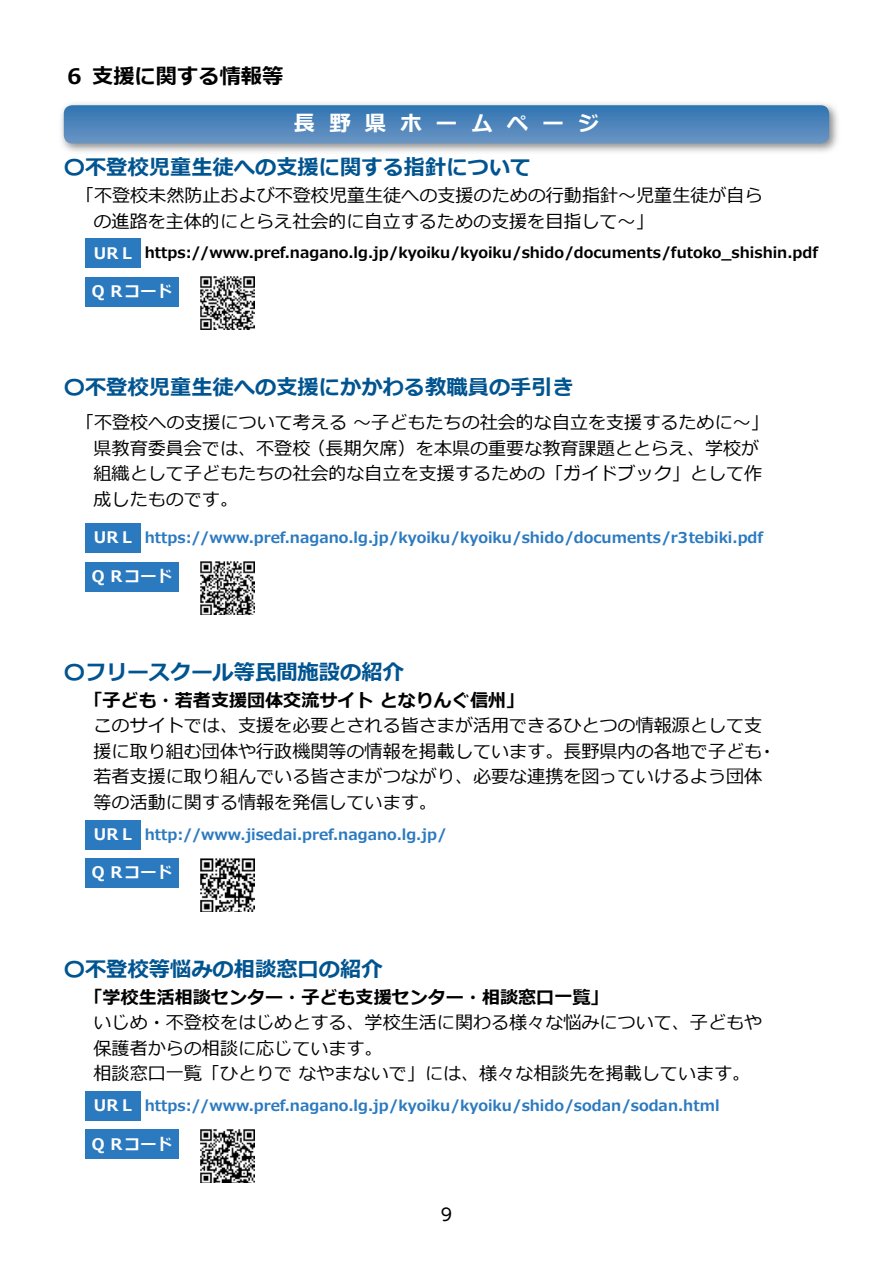
<style>
.page{position:relative;width:893px;height:1263px;background:#fff}
.page>*{position:absolute;margin:0;border:0;box-sizing:border-box;transform-origin:0 0}
.t1{font:700 21.3px "Meiryo";color:#005490}
.t2{font:700 21.3px "Meiryo";color:#000}
.t3{font:700 21.3px "Meiryo";letter-spacing:.67em;color:#fff}
.t4{font:18px/25.5px "Meiryo";color:#000}
.t5{font:700 18px "Meiryo";color:#000}
.t6{font:16.95px "UD Shin M Go Pro";color:#000}
.t7{font:700 15.9px "Meiryo";color:#fff}
.t8{font:700 14.85px "Meiryo";color:#2b7ac0}
.t9{font:700 14.85px "Meiryo";color:#000}
.s1{font-size:15.9px;color:#fff}
</style>
<div class="page">
<svg style="left:61px;top:103px;width:777px;height:49px"></svg>
<svg style="left:64px;top:105px;width:765px;height:39px"></svg>
<div style="left:85px;top:523px;width:56px;height:30px;background:#2b7ac0"></div>
<div style="left:85px;top:562px;width:94px;height:29px;background:#2b7ac0"></div>
<img style="left:200px;top:561px;width:54px;height:53px">
<div style="left:85px;top:239px;width:56px;height:29px;background:#2b7ac0"></div>
<div style="left:85px;top:277px;width:94px;height:30px;background:#2b7ac0"></div>
<img style="left:200px;top:277px;width:54px;height:53px">
<div style="left:85px;top:820px;width:56px;height:30px;background:#2b7ac0"></div>
<div style="left:85px;top:858px;width:94px;height:30px;background:#2b7ac0"></div>
<img style="left:200px;top:858px;width:54px;height:53px">
<div style="left:85px;top:1091px;width:56px;height:30px;background:#2b7ac0"></div>
<div style="left:85px;top:1129px;width:94px;height:30px;background:#2b7ac0"></div>
<img style="left:200px;top:1129px;width:54px;height:53px">
<p class="t2" style="left:64px;top:62px;width:221px">６ 支援に関する情報等</p>
<p class="t3" style="left:294px;top:109px;width:307px">長野県ホームページ</p>
<p class="t1" style="left:64px;top:153px;width:469px">〇不登校児童生徒への支援に関する指針について</p>
<p class="t4" style="left:94px;top:184px;width:671px;text-indent:-18px">「不登校未然防止および不登校児童生徒への支援のための行動指針～児童生徒が自らの進路を主体的にとらえ社会的に自立するための支援を目指して～」</p>
<p class="t9" style="left:94px;top:242px;width:726px"><span class="s1">UR Ⅼ</span> https://www.pref.nagano.lg.jp/kyoiku/kyoiku/shido/documents/futoko_shishin.pdf</p>
<p class="t7" style="left:92px;top:280px;width:82px">Q Ｒコード</p>
<p class="t1" style="left:64px;top:373px;width:512px">〇不登校児童生徒への支援にかかわる教職員の手引き</p>
<p class="t4" style="left:94px;top:411px;width:677px;text-indent:-18px">「不登校への支援について考える ～子どもたちの社会的な自立を支援するために～」県教育委員会では、不登校 （長期欠席）を本県の重要な教育課題ととらえ、学校が組織として子どもたちの社会的な自立を支援するための「ガイドブック」として作成したものです。</p>
<p class="t8" style="left:94px;top:527px;width:671px"><span class="s1">UR Ⅼ</span> https://www.pref.nagano.lg.jp/kyoiku/kyoiku/shido/documents/r3tebiki.pdf</p>
<p class="t7" style="left:92px;top:565px;width:82px">Q Ｒコード</p>
<p class="t1" style="left:64px;top:657px;width:342px">〇フリースクール等民間施設の紹介</p>
<p class="t5" style="left:85px;top:688px;width:441px">「子ども・若者支援団体交流サイト となりんぐ信州」</p>
<p class="t4" style="left:94px;top:714px;width:684px">このサイトでは、支援を必要とされる皆さまが活用できるひとつの情報源として支援に取り組む団体や行政機関等の情報を掲載しています。長野県内の各地で子ども・若者支援に取り組んでいる皆さまがつながり、必要な連携を図っていけるよう団体等の活動に関する情報を発信しています。</p>
<p class="t8" style="left:94px;top:824px;width:354px"><span class="s1">UR Ⅼ</span> http://www.jisedai.pref.nagano.lg.jp/</p>
<p class="t7" style="left:92px;top:861px;width:82px">Q Ｒコード</p>
<p class="t1" style="left:64px;top:954px;width:320px">〇不登校等悩みの相談窓口の紹介</p>
<p class="t5" style="left:85px;top:984px;width:526px">「学校生活相談センター・子ども支援センター・相談窓口一覧」</p>
<p class="t4" style="left:94px;top:1011px;width:670px">いじめ・不登校をはじめとする、学校生活に関わる様々な悩みについて、子どもや保護者からの相談に応じています。<br>相談窓口一覧「ひとりで なやまないで」には、様々な相談先を掲載しています。</p>
<p class="t8" style="left:94px;top:1095px;width:627px"><span class="s1">UR Ⅼ</span> https://www.pref.nagano.lg.jp/kyoiku/kyoiku/shido/sodan/sodan.html</p>
<p class="t7" style="left:92px;top:1133px;width:82px">Q Ｒコード</p>
<p class="t6" style="left:441px;top:1200px;width:13px">9</p>
</div>
